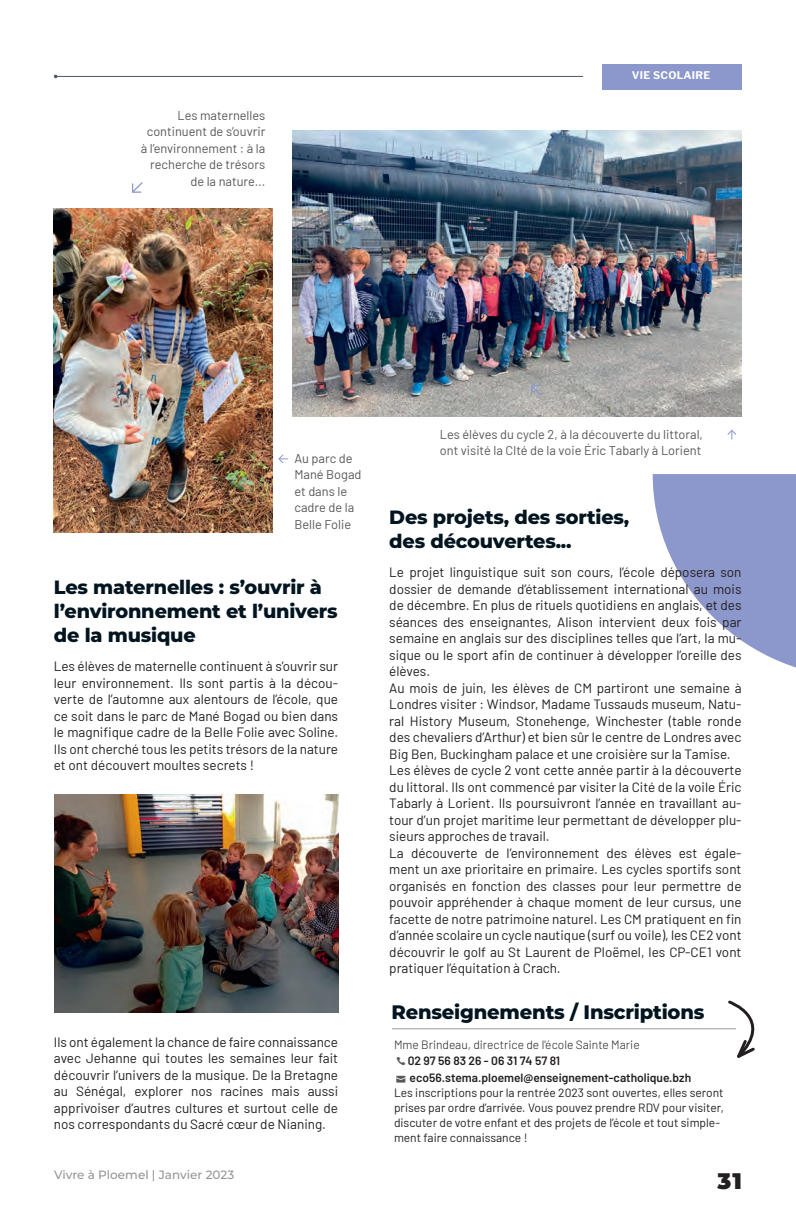
<style>
.page{position:relative;width:796px;height:1212px;background:#fff}
.page>*{position:absolute;margin:0;border:0;box-sizing:border-box;transform-origin:0 0}
.t1{font:900 22.5px "Montserrat";color:#231f20}
.t2{font:800 19.5px "Montserrat";letter-spacing:-.01em;color:#01141f}
.t3{font:800 19.2px/23.7px "Montserrat";letter-spacing:-.01em;color:#01141f}
.t4{font:13.5px/16.5px "Barlow";color:#231f20;text-align:justify}
.t5{font:12.75px/16.5px "Barlow";color:#57585a}
.t6{font:12px/15px "Barlow";color:#231f20}
.t7{font:600 12px/16.5px "Barlow";color:#231f20}
.t8{font:300 12px "Barlow";color:#231f20}
.t9{font:500 12px "Montserrat";color:#939598}
.t10{font:700 10.5px "Libre Franklin";letter-spacing:.03em;color:#fff}
</style>
<div class="page">
<hr style="left:56px;top:76px;width:526px;height:1px;background:#4f5964">
<svg style="left:652px;top:474px;width:143px;height:193px"></svg>
<div style="left:601px;top:64px;width:140px;height:26px;background:#8c97cc"></div>
<img style="left:54px;top:208px;width:218px;height:324px">
<svg style="left:726px;top:1000px;width:29px;height:58px"></svg>
<hr style="left:392px;top:1028px;width:343px;height:1px;background:#979ba3">
<img style="left:292px;top:130px;width:448px;height:287px">
<svg style="left:530px;top:385px;width:12px;height:12px"></svg>
<svg style="left:132px;top:182px;width:11px;height:11px"></svg>
<svg style="left:727px;top:430px;width:9px;height:9px"></svg>
<img style="left:54px;top:794px;width:284px;height:219px">
<svg style="left:278px;top:454px;width:10px;height:9px"></svg>
<p class="t5" style="left:141px;top:106px;width:126px;text-align:right">Les maternelles continuent de s’ouvrir à l’environnement : à la recherche de trésors de la nature...</p>
<p class="t10" style="left:631px;top:67px;width:80px">VIE SCOLAIRE</p>
<p class="t5" style="left:294px;top:449px;width:69px">Au parc de<br>Mané Bogad et dans le cadre de la<br>Belle Folie</p>
<h3 class="t3" style="left:54px;top:575px;width:285px">Les maternelles : s’ouvrir à l’environnement et l’univers de la musique</h3>
<p class="t4" style="left:54px;top:657px;width:285px">Les élèves de maternelle continuent à s’ouvrir sur leur environnement. Ils sont partis à la décou&shy;verte de l’automne aux alentours de l’école, que ce soit dans le parc de Mané Bogad ou bien dans le magnifique cadre de la Belle Folie avec Soline.<br>Ils ont cherché tous les petits trésors de la nature et ont découvert moultes secrets !</p>
<p class="t4" style="left:54px;top:1033px;width:285px">Ils ont également la chance de faire connaissance avec Jehanne qui toutes les semaines leur fait découvrir l’univers de la musique. De la Bretagne au Sénégal, explorer nos racines mais aussi apprivoiser d’autres cultures et surtout celle de nos correspondants du Sacré cœur de Nianing.</p>
<p class="t9" style="left:54px;top:1166px;width:182px">Vivre à Ploemel | Janvier 2023</p>
<p class="t5" style="left:439px;top:425px;width:264px">Les élèves du cycle 2, à la découverte du littoral, ont visité la CIté de la voie Éric Tabarly à Lorient</p>
<h3 class="t3" style="left:389px;top:504px;width:241px">Des projets, des sorties, des découvertes...</h3>
<p class="t4" style="left:389px;top:563px;width:353px;text-align:left">Le projet linguistique suit son cours, l’école déposera son dossier de demande d’établissement international au mois de décembre. En plus de rituels quotidiens en anglais, et des séances des enseignantes, Alison intervient deux fois par semaine en anglais sur des disciplines telles que l’art, la mu&shy;sique ou le sport afin de continuer à développer l’oreille des élèves.<br>Au mois de juin, les élèves de CM partiront une semaine à Londres visiter : Windsor, Madame Tussauds museum, Natu&shy;ral History Museum, Stonehenge, Winchester (table ronde des chevaliers d’Arthur) et bien sûr le centre de Londres avec Big Ben, Buckingham palace et une croisière sur la Tamise.<br>Les élèves de cycle 2 vont cette année partir à la découverte du littoral. Ils ont commencé par visiter la Cité de la voile Éric Tabarly à Lorient. Ils poursuivront l’année en travaillant au&shy;tour d’un projet maritime leur permettant de développer plu&shy;sieurs approches de travail.<br>La découverte de l’environnement des élèves est égale&shy;ment un axe prioritaire en primaire. Les cycles sportifs sont organisés en fonction des classes pour leur permettre de pouvoir appréhender à chaque moment de leur cursus, une facette de notre patrimoine naturel. Les CM pratiquent en fin d’année scolaire un cycle nautique (surf ou voile), les CE2 vont découvrir le golf au St Laurent de Ploëmel, les CP-CE1 vont pratiquer l’équitation à Crach.</p>
<h2 class="t2" style="left:391px;top:998px;width:314px">Renseignements / Inscriptions</h2>
<p class="t8" style="left:394px;top:1036px;width:247px">Mme Brindeau, directrice de l'école Sainte Marie</p>
<p class="t7" style="left:407px;top:1052px;width:285px">02 97 56 83 26 - 06 31 74 57 81 eco56.stema.ploemel@enseignement-catholique.bzh</p>
<p class="t6" style="left:394px;top:1084px;width:331px">Les inscriptions pour la rentrée 2023 sont ouvertes, elles seront prises par ordre d’arrivée. Vous pouvez prendre RDV pour visiter, discuter de votre enfant et des projets de l’école et tout simple&shy;ment faire connaissance !</p>
<h1 class="t1" style="left:717px;top:1164px;width:26px">31</h1>
</div>
